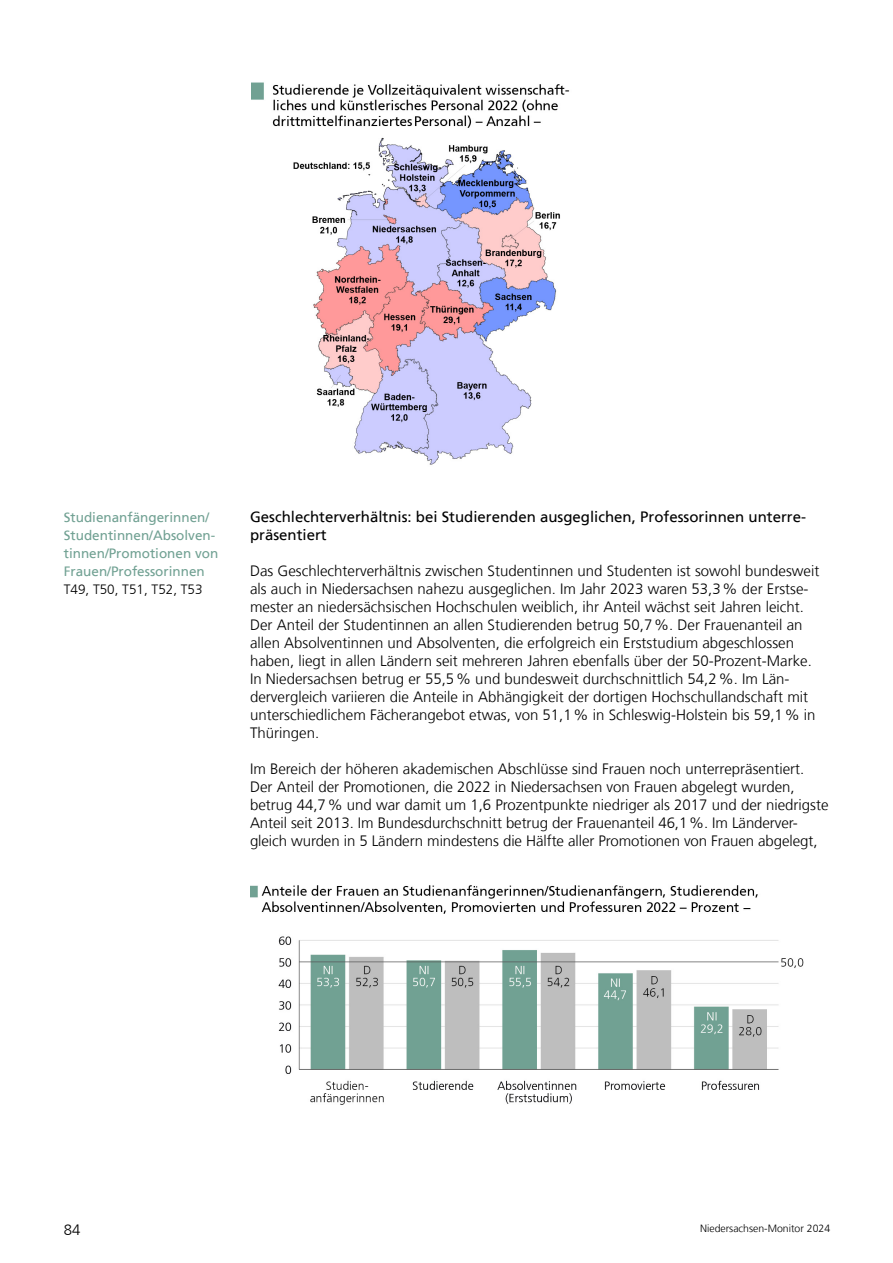
<style>
.page{position:relative;width:893px;height:1263px;background:#fff}
.page>*{position:absolute;margin:0;border:0;box-sizing:border-box;transform-origin:0 0}
.id490{font:300 15px/18px "NDS Frutiger";color:#000}
.id10199{font:15px/18px "NDS Frutiger";color:#000}
.t1{font:13.5px/18px "NDS Frutiger";color:#71a193}
.t2{font:300 13.5px "NDS Frutiger";color:#000}
.t3{font:300 10.5px "NDS Frutiger";color:#000}
</style>
<div class="page">
<img style="left:252px;top:82px;width:318px;height:383px">
<img style="left:250px;top:885px;width:554px;height:220px">
<p class="t1" style="left:64px;top:508px;width:156px">Studienanfängerinnen/<br>Studentinnen/Absolven&shy;tinnen/Promotionen von<br>Frauen/Professorinnen</p>
<p class="t2" style="left:64px;top:582px;width:140px">T49, T50, T51, T52, T53</p>
<h3 class="id10199" style="left:250px;top:508px;width:557px">Geschlechterverhältnis: bei Studierenden ausgeglichen, Professorinnen unterre&shy;präsentiert</h3>
<p class="id490" style="left:250px;top:562px;width:571px">Das Geschlechterverhältnis zwischen Studentinnen und Studenten ist sowohl bundesweit als auch in Niedersachsen nahezu ausgeglichen. Im Jahr 2023 waren 53,3% der Erstse&shy;mester an niedersächsischen Hochschulen weiblich, ihr Anteil wächst seit Jahren leicht.<br>Der Anteil der Studentinnen an allen Studierenden betrug 50,7%. Der Frauenanteil an allen Absolventinnen und Absolventen, die erfolgreich ein Erststudium abgeschlossen haben, liegt in allen Ländern seit mehreren Jahren ebenfalls über der 50-Prozent-Marke.<br>In Niedersachsen betrug er 55,5% und bundesweit durchschnittlich 54,2%. Im Län&shy;dervergleich variieren die Anteile in Abhängigkeit der dortigen Hochschullandschaft mit unterschiedlichem Fächerangebot etwas, von 51,1% in Schleswig-Holstein bis 59,1% in Thüringen.</p>
<p class="id490" style="left:250px;top:760px;width:580px">Im Bereich der höheren akademischen Abschlüsse sind Frauen noch unterrepräsentiert.<br>Der Anteil der Promotionen, die 2022 in Niedersachsen von Frauen abgelegt wurden, betrug 44,7% und war damit um 1,6 Prozentpunkte niedriger als 2017 und der niedrigste Anteil seit 2013. Im Bundesdurchschnitt betrug der Frauenanteil 46,1%. Im Länderver&shy;gleich wurden in 5 Ländern mindestens die Hälfte aller Promotionen von Frauen abgelegt,</p>
<p class="id490" style="left:64px;top:1221px;width:18px">84</p>
<p class="t3" style="left:700px;top:1222px;width:132px">Niedersachsen-Monitor 2024</p>
</div>
